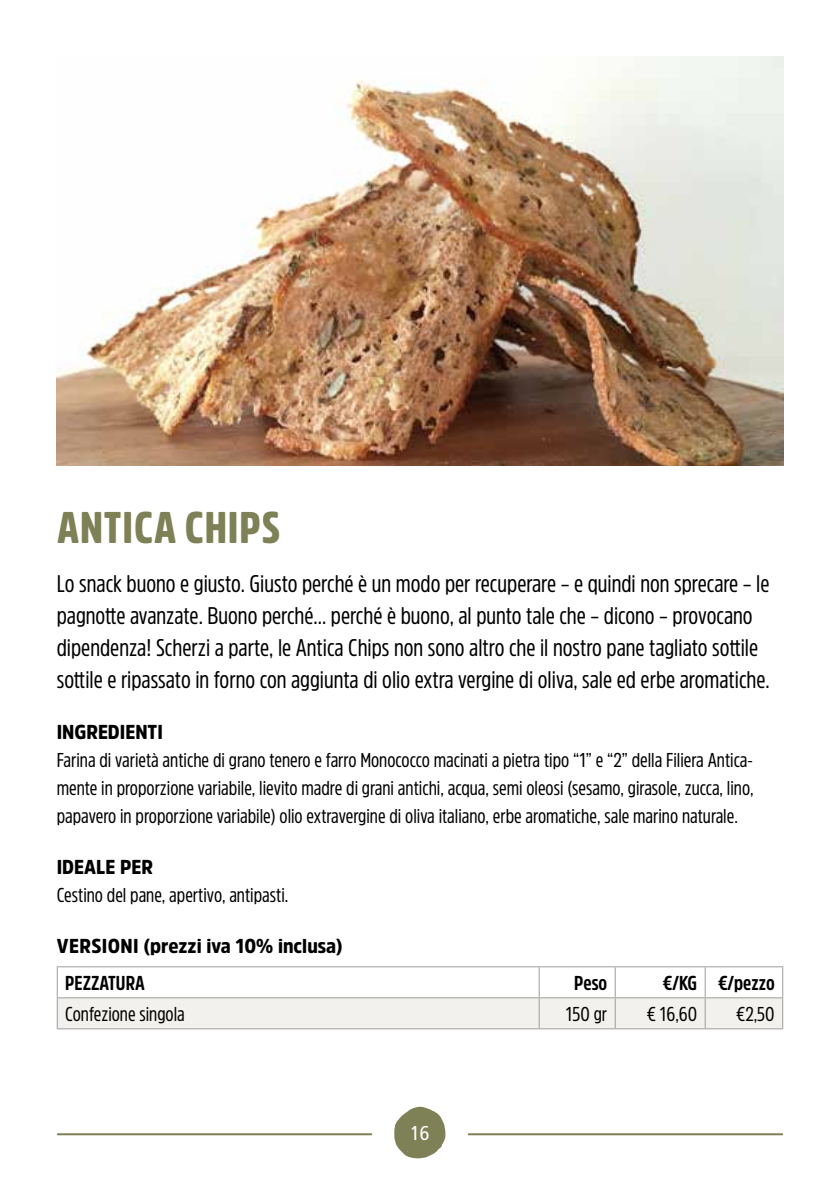
<style>
.page{position:relative;width:840px;height:1191px;background:#fff}
.page>*{position:absolute;margin:0;border:0;box-sizing:border-box;transform-origin:0 0}
.t1{font:900 44px "Amsi Pro Cond";letter-spacing:.02em;color:#7e8056}
.t2{font:24px/32px "Amsi Pro Cond";color:#000}
.t3{font:20px/28px "Amsi Pro Cond";color:#000;text-align:justify}
.t4{font:900 20px "Amsi Pro Narw";color:#000}
.t5{font:700 20px "Amsi Pro Cond";color:#000}
.t6{font:condensed 20px "Frutiger LT Std";color:#fff}
</style>
<div class="page">
<hr style="left:58px;top:1133px;width:313px;height:2px;background:#7e8056">
<hr style="left:468px;top:1133px;width:313px;height:2px;background:#7e8056">
<svg style="left:394px;top:1106px;width:51px;height:52px"></svg>
<img style="left:57px;top:57px;width:725px;height:408px">
<svg style="left:58px;top:967px;width:723px;height:61px"></svg>
<hr style="left:57px;top:997px;width:482px;height:1px;background:#9d9d9c">
<hr style="left:539px;top:997px;width:76px;height:1px;background:#9d9d9c">
<hr style="left:615px;top:997px;width:89px;height:1px;background:#9d9d9c">
<hr style="left:704px;top:997px;width:78px;height:1px;background:#9d9d9c">
<hr style="left:57px;top:966px;width:482px;height:1px;background:#9d9d9c">
<hr style="left:57px;top:967px;width:1px;height:30px;background:#9d9d9c">
<hr style="left:539px;top:966px;width:76px;height:1px;background:#9d9d9c">
<hr style="left:615px;top:966px;width:89px;height:1px;background:#9d9d9c">
<hr style="left:704px;top:966px;width:78px;height:1px;background:#9d9d9c">
<hr style="left:781px;top:967px;width:1px;height:30px;background:#9d9d9c">
<hr style="left:57px;top:998px;width:1px;height:30px;background:#9d9d9c">
<hr style="left:781px;top:998px;width:1px;height:30px;background:#9d9d9c">
<hr style="left:57px;top:1028px;width:482px;height:1px;background:#9d9d9c">
<hr style="left:539px;top:1028px;width:76px;height:1px;background:#9d9d9c">
<hr style="left:615px;top:1028px;width:89px;height:1px;background:#9d9d9c">
<hr style="left:704px;top:1028px;width:78px;height:1px;background:#9d9d9c">
<hr style="left:538px;top:967px;width:1px;height:30px;background:#9d9d9c">
<hr style="left:614px;top:967px;width:1px;height:30px;background:#9d9d9c">
<hr style="left:704px;top:967px;width:1px;height:30px;background:#9d9d9c">
<hr style="left:538px;top:998px;width:1px;height:30px;background:#9d9d9c">
<hr style="left:614px;top:998px;width:1px;height:30px;background:#9d9d9c">
<hr style="left:704px;top:998px;width:1px;height:30px;background:#9d9d9c">
<h1 class="t1" style="left:57px;top:498px;width:225px">ANTICA CHIPS</h1>
<p class="t2" style="left:57px;top:567px;width:714px">Lo snack buono e giusto. Giusto perché è un modo per recuperare – e quindi non sprecare – le pagnotte avanzate. Buono perché... perché è buono, al punto tale che – dicono – provocano dipendenza! Scherzi a parte, le Antica Chips non sono altro che il nostro pane tagliato sottile sottile e ripassato in forno con aggiunta di olio extra vergine di oliva, sale ed erbe aromatiche.</p>
<p class="t4" style="left:57px;top:718px;width:108px">INGREDIENTI</p>
<p class="t3" style="left:57px;top:745px;width:698px">Farina di varietà antiche di grano tenero e farro Monococco macinati a pietra tipo “1” e “2” della Filiera Antica&shy;mente in proporzione variabile, lievito madre di grani antichi, acqua, semi oleosi (sesamo, girasole, zucca, lino, papavero in proporzione variabile) olio extravergine di oliva italiano, erbe aromatiche, sale marino naturale.</p>
<p class="t4" style="left:57px;top:853px;width:98px">IDEALE PER</p>
<p class="t3" style="left:57px;top:880px;width:233px">Cestino del pane, apertivo, antipasti.</p>
<p class="t4" style="left:57px;top:931px;width:287px">VERSIONI (prezzi iva 10% inclusa)</p>
<p class="t5" style="left:65px;top:969px;width:81px">PEZZATURA</p>
<p class="t5" style="left:573px;top:969px;width:35px">Peso</p>
<p class="t5" style="left:662px;top:969px;width:113px">€/KG €/pezzo</p>
<p class="t3" style="left:65px;top:999px;width:121px">Confezione singola</p>
<p class="t3" style="left:565px;top:999px;width:43px">150 gr</p>
<p class="t3" style="left:646px;top:999px;width:52px">€ 16,60</p>
<p class="t3" style="left:735px;top:999px;width:40px">€2,50</p>
<p class="t6" style="left:410px;top:1121px;width:21px">16</p>
</div>
